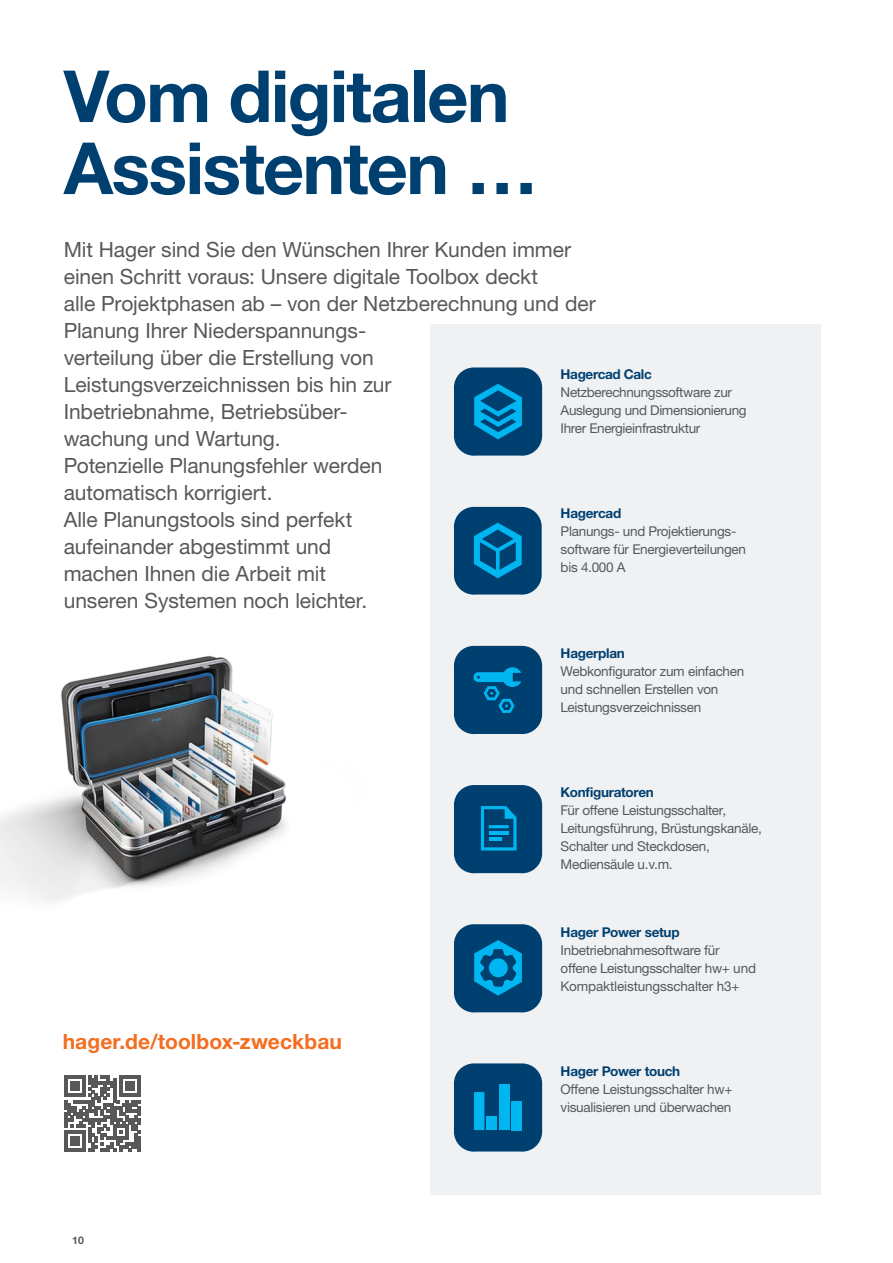
<style>
.page{position:relative;width:893px;height:1263px;background:#fff}
.page>*{position:absolute;margin:0;border:0;box-sizing:border-box;transform-origin:0 0}
.hager_Headline_48pt_48pt_bold{font:700 72px/72px "Helvetica Neue LTW1 G";letter-spacing:-.025em;color:#004071}
.hager_Teaser_text_14pt_18pt_roman{font:21px/27px "Helvetica Neue LTW1 G";letter-spacing:-.005em;color:#57585a}
.hager_Teaser_text_14pt_18pt_roman-2{font:700 21px "Helvetica Neue LTW1 G";letter-spacing:.005em;color:#f36e21}
.hager_Headline_36pt_36pt_bold_F{font:13.5px/18px "Helvetica Neue LTW1 G";letter-spacing:-.02em;color:#57585a}
.hager_Headline_36pt_36pt_bold_F-2{font:700 13.5px "Helvetica Neue LTW1 G";letter-spacing:-.02em;color:#004071}
.hager_Pagina_7pt_9pt_bold{font:700 10.5px "Helvetica Neue LTW1 G";color:#57585a}
</style>
<div class="page">
<div style="left:431px;top:324px;width:390px;height:871px;background:#f0f1f2"></div>
<img style="left:0;top:651px;width:431px;height:281px">
<svg style="left:64px;top:1075px;width:76px;height:77px"></svg>
<svg style="left:454px;top:646px;width:88px;height:88px;background:#0a5282"></svg>
<svg style="left:454px;top:785px;width:88px;height:88px;background:#0a5281"></svg>
<svg style="left:454px;top:1063px;width:88px;height:89px;background:#0d5988"></svg>
<div style="left:512px;top:1101px;width:10px;height:29px;background:#00b6f0"></div>
<div style="left:487px;top:1116px;width:10px;height:14px;background:#00b6f0"></div>
<svg style="left:454px;top:507px;width:88px;height:88px;background:#0c5989"></svg>
<svg style="left:454px;top:367px;width:88px;height:89px;background:#0c5c8c"></svg>
<svg style="left:454px;top:924px;width:88px;height:88px;background:#0b5888"></svg>
<div style="left:489px;top:958px;width:19px;height:19px;background:#00b6f0;border-radius:50%"></div>
<p class="hager_Headline_48pt_48pt_bold" style="left:64px;top:60px;width:476px">Vom digitalen<br>Assistenten …</p>
<p class="hager_Teaser_text_14pt_18pt_roman" style="left:64px;top:236px;width:533px">Mit Hager sind Sie den Wünschen Ihrer Kunden immer einen Schritt voraus: Unsere digitale Toolbox deckt<br>alle Projektphasen ab – von der Netzberechnung und der Planung Ihrer Niederspannungs-<br>verteilung über die Erstellung von Leistungsverzeichnissen bis hin zur<br>Inbetriebnahme, Betriebsüber-<br>wachung und Wartung.</p>
<p class="hager_Teaser_text_14pt_18pt_roman" style="left:64px;top:452px;width:320px">Potenzielle Planungsfehler werden automatisch korrigiert.<br>Alle Planungstools sind perfekt aufeinander abgestimmt und machen Ihnen die Arbeit mit unseren Systemen noch leichter.</p>
<p class="hager_Headline_36pt_36pt_bold_F-2" style="left:561px;top:365px;width:93px">Hagercad Calc</p>
<p class="hager_Headline_36pt_36pt_bold_F" style="left:561px;top:383px;width:188px">Netzberechnungssoftware zur<br>Auslegung und Dimensionierung<br>Ihrer Energieinfrastruktur</p>
<p class="hager_Headline_36pt_36pt_bold_F-2" style="left:561px;top:505px;width:62px">Hagercad</p>
<p class="hager_Headline_36pt_36pt_bold_F" style="left:561px;top:522px;width:187px">Planungs- und Projektierungs&shy;software für Energieverteilungen bis 4.000 A</p>
<p class="hager_Headline_36pt_36pt_bold_F-2" style="left:561px;top:644px;width:66px">Hagerplan</p>
<p class="hager_Headline_36pt_36pt_bold_F" style="left:561px;top:662px;width:185px">Webkonfigurator zum einfachen und schnellen Erstellen von<br>Leistungsverzeichnissen</p>
<p class="hager_Headline_36pt_36pt_bold_F-2" style="left:561px;top:784px;width:95px">Konfiguratoren</p>
<p class="hager_Headline_36pt_36pt_bold_F" style="left:561px;top:801px;width:203px">Für offene Leistungsschalter,<br>Leitungsführung, Brüstungskanäle,<br>Schalter und Steckdosen,<br>Mediensäule u.v.m.</p>
<p class="hager_Teaser_text_14pt_18pt_roman-2" style="left:63px;top:1029px;width:281px">hager.de/toolbox-zweckbau</p>
<p class="hager_Pagina_7pt_9pt_bold" style="left:72px;top:1233px;width:13px">10</p>
<p class="hager_Headline_36pt_36pt_bold_F-2" style="left:561px;top:923px;width:121px">Hager Power setup</p>
<p class="hager_Headline_36pt_36pt_bold_F" style="left:561px;top:941px;width:197px">Inbetriebnahmesoftware für offene Leistungsschalter hw+ und<br>Kompaktleistungsschalter h3+</p>
<p class="hager_Headline_36pt_36pt_bold_F-2" style="left:561px;top:1063px;width:121px">Hager Power touch</p>
<p class="hager_Headline_36pt_36pt_bold_F" style="left:561px;top:1080px;width:173px">Offene Leistungsschalter hw+ visualisieren und überwachen</p>
</div>
